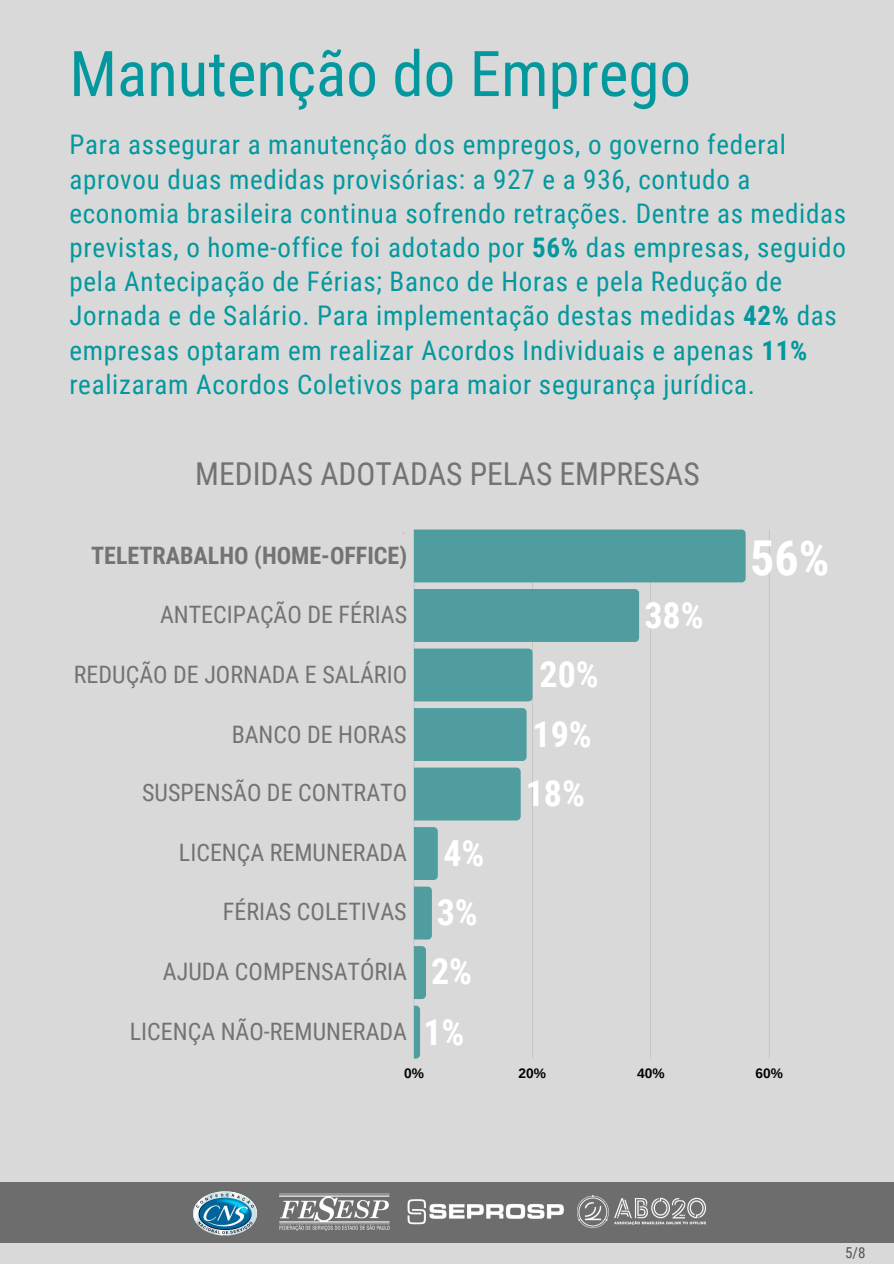
<style>
.page{position:relative;width:894px;height:1264px;background:#fff}
.page>*{position:absolute;margin:0;border:0;box-sizing:border-box;transform-origin:0 0}
.t1{font:63px "Roboto Condensed";color:#03989e}
.t2{font:700 48px "Roboto Condensed";color:#fff}
.t3{font:700 36px/59.7px "Roboto Condensed";color:#fff;text-align:center}
.t4{font:31.5px "Roboto Condensed";color:#737373}
.t5{font:27px/34.2px "Roboto Condensed";letter-spacing:.025em;color:#03989e}
.t6{font:24px "Roboto Condensed";color:#737373}
.t7{font:700 24px "Roboto Condensed";color:#737373}
.t8{font:15px "Roboto Condensed";color:#545454}
.t9{font:700 13.65px "Arimo";color:#000}
.t10{font:3.75px "Liberation Serif";color:#000}
.s1{font-weight:700}
</style>
<div class="page">
<div style="left:0;top:0;width:893px;height:1263px;background:#d9d9d9"></div>
<div style="left:0;top:1182px;width:893px;height:61px;background:#6d6d6d"></div>
<img style="left:193px;top:1191px;width:64px;height:45px">
<img style="left:577px;top:1195px;width:128px;height:33px">
<img style="left:407px;top:1199px;width:157px;height:25px">
<img style="left:279px;top:1193px;width:111px;height:38px">
<hr style="left:413px;top:529px;width:1px;height:529px;background:#000">
<hr style="left:532px;top:529px;width:1px;height:529px;background:#000">
<hr style="left:650px;top:529px;width:1px;height:529px;background:#000">
<hr style="left:768px;top:529px;width:1px;height:529px;background:#000">
<div style="left:414px;top:529px;width:331px;height:53px;background:#4f9d9e"></div>
<div style="left:414px;top:589px;width:225px;height:53px;background:#4f9d9e"></div>
<div style="left:414px;top:648px;width:118px;height:53px;background:#4f9d9e"></div>
<div style="left:414px;top:708px;width:112px;height:53px;background:#4f9d9e"></div>
<div style="left:414px;top:767px;width:106px;height:53px;background:#4f9d9e"></div>
<svg style="left:414px;top:827px;width:23px;height:53px"></svg>
<svg style="left:414px;top:886px;width:18px;height:53px"></svg>
<svg style="left:414px;top:946px;width:12px;height:53px"></svg>
<svg style="left:414px;top:1005px;width:6px;height:53px"></svg>
<h1 class="t1" style="left:69px;top:38px;width:623px">Manutenção do Emprego</h1>
<p class="t5" style="left:69px;top:128px;width:778px">Para assegurar a manutenção dos empregos, o governo federal aprovou duas medidas provisórias: a 927 e a 936, contudo a economia brasileira continua sofrendo retrações. Dentre as medidas previstas, o home-office foi adotado por <span class="s1">56%</span> das empresas, seguido pela Antecipação de Férias; Banco de Horas e pela Redução de Jornada e de Salário. Para implementação destas medidas <span class="s1">42%</span> das empresas optaram em realizar Acordos Individuais e apenas <span class="s1">11% </span>realizaram Acordos Coletivos para maior segurança jurídica.</p>
<p class="t4" style="left:195px;top:455px;width:506px">MEDIDAS ADOTADAS PELAS EMPRESAS</p>
<p class="t10" style="left:403px;top:529px;width:2px">,</p>
<p class="t7" style="left:91px;top:541px;width:317px">TELETRABALHO (HOME-OFFICE)</p>
<h2 class="t2" style="left:750px;top:530px;width:81px">56%</h2>
<p class="t6" style="left:160px;top:600px;width:248px">ANTECIPAÇÃO DE FÉRIAS</p>
<h3 class="t3" style="left:644px;top:586px;width:61px">38%</h3>
<p class="t6" style="left:74px;top:660px;width:334px">REDUÇÃO DE JORNADA E SALÁRIO</p>
<h3 class="t3" style="left:539px;top:645px;width:61px">20%</h3>
<p class="t6" style="left:231px;top:720px;width:176px">BANCO DE HORAS</p>
<h3 class="t3" style="left:532px;top:704px;width:61px">19%</h3>
<p class="t6" style="left:142px;top:778px;width:266px">SUSPENSÃO DE CONTRATO</p>
<h3 class="t3" style="left:525px;top:764px;width:61px">18%</h3>
<p class="t6" style="left:179px;top:838px;width:229px">LICENÇA REMUNERADA</p>
<p class="t6" style="left:223px;top:897px;width:185px">FÉRIAS COLETIVAS</p>
<p class="t6" style="left:163px;top:957px;width:246px">AJUDA COMPENSATÓRIA</p>
<p class="t6" style="left:130px;top:1017px;width:279px">LICENÇA NÃO-REMUNERADA</p>
<h3 class="t3" style="left:423px;top:823px;width:63px">4%<br>3%<br>2%<br>1%</h3>
<p class="t9" style="left:404px;top:1065px;width:21px">0%</p>
<p class="t9" style="left:518px;top:1065px;width:29px">20%</p>
<p class="t9" style="left:637px;top:1065px;width:29px">40%</p>
<p class="t9" style="left:755px;top:1065px;width:29px">60%</p>
<p class="t8" style="left:844px;top:1243px;width:22px">5/8</p>
</div>
